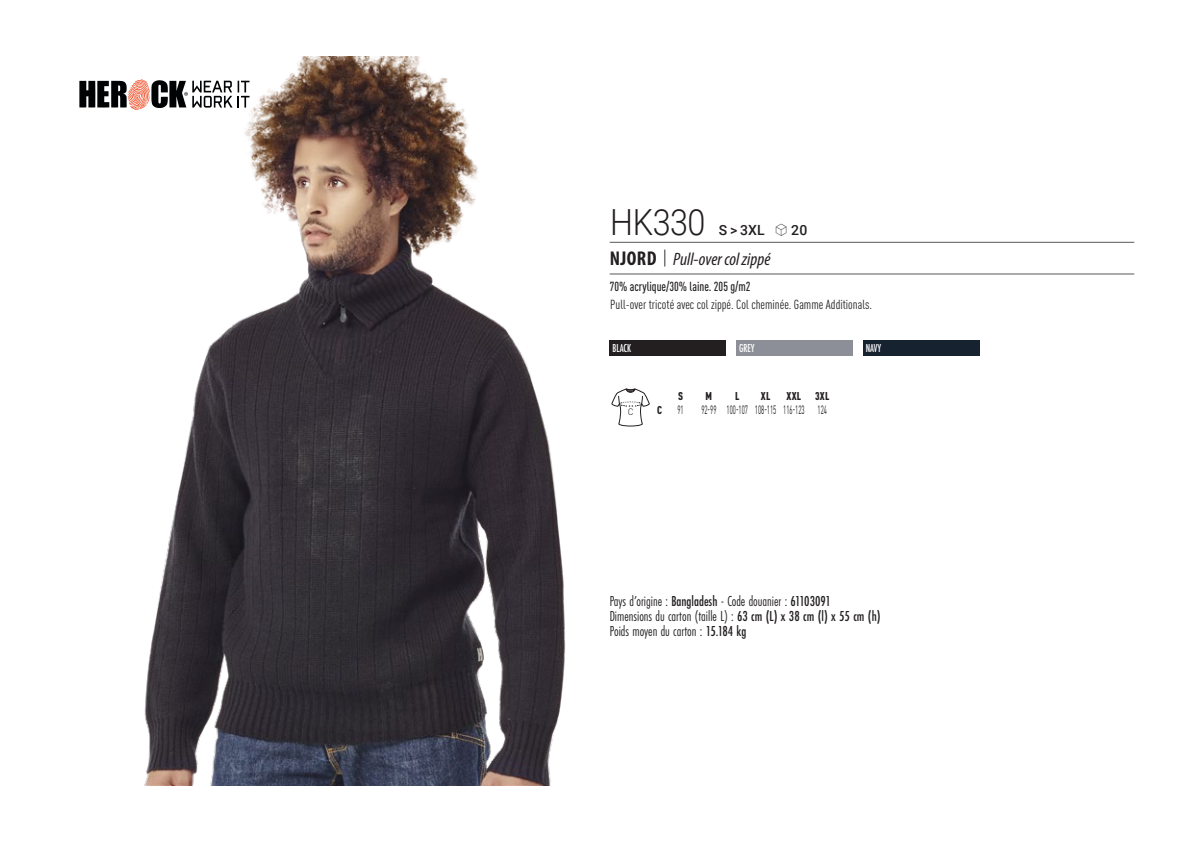
<style>
.page{position:relative;width:1191px;height:842px;background:#fff}
.page>*{position:absolute;margin:0;border:0;box-sizing:border-box;transform-origin:0 0}
.t1{font:300 36px "Roboto";letter-spacing:-.015em;color:#231f20;scale:.9 1}
.t2{font:italic 18px "Myriad Variable Concept";color:#231f20}
.t3{font:15px "Futura PT Cond";color:#231f20;scale:.95 1}
.t4{font:500 14px "Roboto";color:#231f20}
.t5{font:condensed 13px "DIN Pro";color:#231f20}
.grammage_2020{font:500 condensed 13px "DIN Pro";color:#231f20;scale:.95 1}
._88_tailles_tab_maig{font:12px "DIN Pro";color:#231f20;scale:.5 1}
.Coloris_nuancier_bla{font:500 12px "Futura PT Cond";letter-spacing:-.01em;color:#fff;scale:.9 1}
._88_tailles_tab_maig-2{font:900 condensed 11.2px "DIN Pro";letter-spacing:.02em;color:#231f20;scale:.95 1}
.t6{font:300 9.2px "DIN";color:#111219}
.s1{font-family:"Linotype Shapeshifter";font-weight:400;font-size:16px}
.s2{font-family:"Myriad Pro";font-weight:700;font-style:normal;font-stretch:condensed;font-size:20px}
.s3{font-family:"Roboto Condensed";font-weight:300;font-style:normal;font-size:20px}
.s4{font-weight:500}
</style>
<div class="page">
<img style="left:144px;top:57px;width:422px;height:728px">
<svg style="left:238px;top:81px;width:11px;height:27px"></svg>
<svg style="left:79px;top:79px;width:153px;height:31px"></svg>
<div style="left:609px;top:340px;width:117px;height:16px;background:#231f20"></div>
<div style="left:736px;top:340px;width:116px;height:16px;background:#8c8f97"></div>
<div style="left:863px;top:340px;width:116px;height:16px;background:#172231"></div>
<svg style="left:611px;top:388px;width:38px;height:38px"></svg>
<hr style="left:609px;top:242px;width:525px;height:1px;background:#57585a">
<hr style="left:609px;top:274px;width:525px;height:1px;background:#57585a">
<p class="t1" style="left:610px;top:197px;width:107px">HK330</p>
<p class="t4" style="left:718px;top:220px;width:90px">S &gt; 3XL <span class="s1">S</span> 20</p>
<p class="t2" style="left:610px;top:249px;width:162px"><span class="s2">NJORD</span> <span class="s3">|</span> Pull-over col zippé</p>
<p class="grammage_2020" style="left:609px;top:277px;width:150px">70% acrylique/30% laine. 205 g/m2</p>
<p class="t5" style="left:610px;top:295px;width:263px">Pull-over tricoté avec col zippé. Col cheminée. Gamme Additionals.</p>
<p class="Coloris_nuancier_bla" style="left:612px;top:341px;width:22px">BLACK</p>
<p class="Coloris_nuancier_bla" style="left:739px;top:341px;width:19px">GREY</p>
<p class="Coloris_nuancier_bla" style="left:866px;top:341px;width:18px">NAVY</p>
<p class="t6" style="left:628px;top:406px;width:7px">C</p>
<p class="_88_tailles_tab_maig-2" style="left:678px;top:387px;width:7px">S</p>
<p class="_88_tailles_tab_maig-2" style="left:705px;top:387px;width:8px">M</p>
<p class="_88_tailles_tab_maig-2" style="left:735px;top:387px;width:6px">L</p>
<p class="_88_tailles_tab_maig-2" style="left:761px;top:387px;width:12px">XL</p>
<p class="_88_tailles_tab_maig-2" style="left:786px;top:387px;width:46px">XXL 3XL</p>
<p class="_88_tailles_tab_maig-2" style="left:657px;top:401px;width:7px">C</p>
<p class="_88_tailles_tab_maig" style="left:677px;top:400px;width:14px">91</p>
<p class="_88_tailles_tab_maig" style="left:701px;top:400px;width:253px">92-99 100-107 108-115 116-123 124</p>
<p class="t3" style="left:609px;top:592px;width:234px">Pays d’origine : <span class="s4">Bangladesh</span> - Code douanier : <span class="s4">61103091</span></p>
<p class="t3" style="left:609px;top:607px;width:287px">Dimensions du carton (taille L) : <span class="s4">63 cm (L) x 38 cm (l) x 55 cm (h)</span></p>
<p class="t3" style="left:609px;top:622px;width:145px">Poids moyen du carton : <span class="s4">15.184 kg</span></p>
</div>
